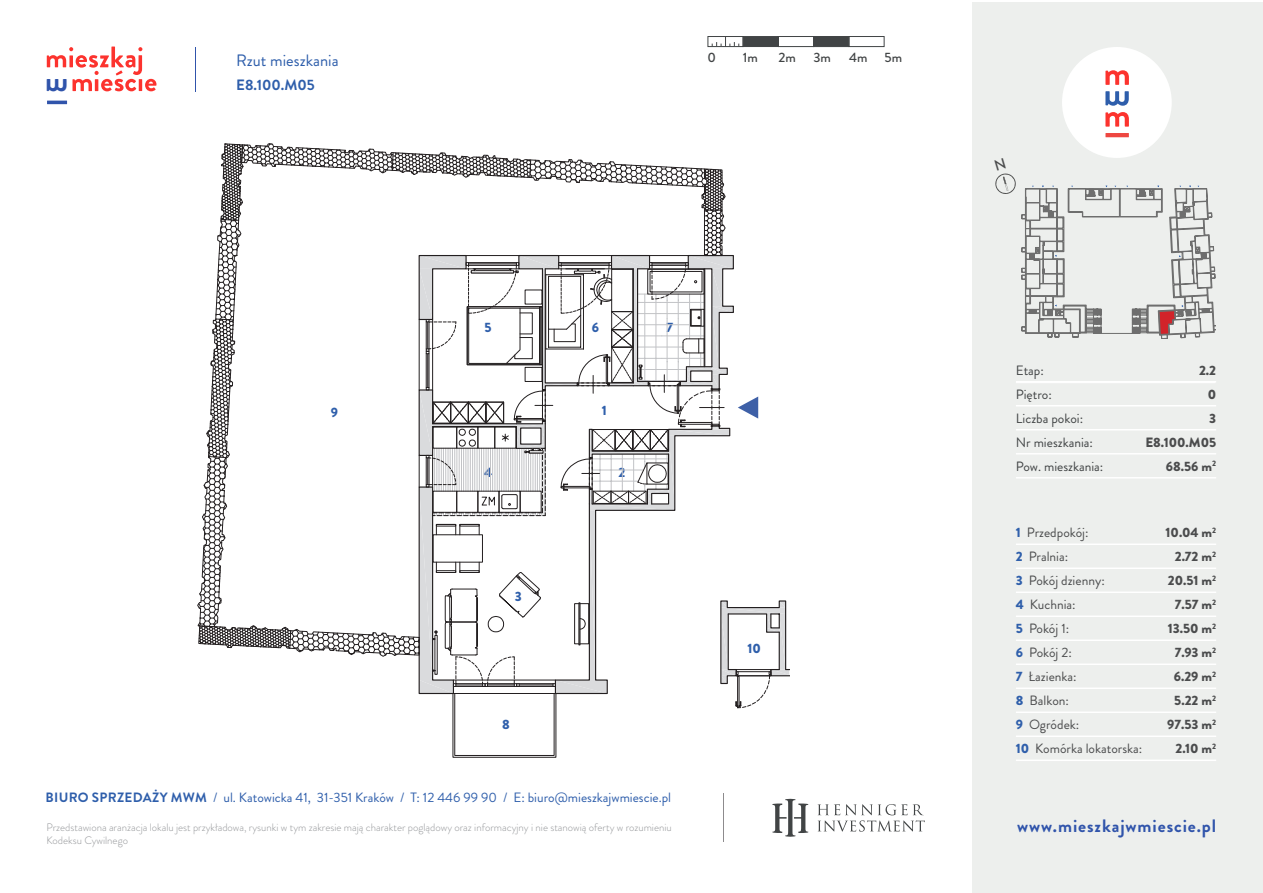
<style>
.page{position:relative;width:1263px;height:893px;background:#fff}
.page>*{position:absolute;margin:0;border:0;box-sizing:border-box;transform-origin:0 0}
.t1{font:700 18px "Brandon Grotesque";letter-spacing:.05em;color:#3054ab}
.t2{font:16.5px "Brandon Grotesque";color:#2e5eab}
.t3{font:700 15px "Brandon Grotesque";color:#2e5eab}
.t4{font:13.5px "Brandon Grotesque";color:#4b4c4d}
.t5{font:900 13.5px "Brandon Grotesque";color:#4b4c4d}
.t6{font:13.5px "Brandon Grotesque";color:#2e5eab}
.t7{font:13.5px "Brandon Grotesque";color:#414445}
.t8{font:500 13.5px "Brandon Grotesque";color:#414445}
.t9{font:900 13.5px "Brandon Grotesque";color:#2f5fab}
.t10{font:300 10.8px "Brandon Grotesque";color:#939598}
.s1{font-weight:700}
.s2{font-weight:900;color:#2f5fab}
</style>
<div class="page">
<div style="left:972px;top:3px;width:291px;height:890px;background:#edefed"></div>
<div style="left:1062px;top:47px;width:110px;height:111px;background:#fff;border-radius:50%"></div>
<svg style="left:1105px;top:112px;width:24px;height:15px"></svg>
<svg style="left:1105px;top:70px;width:24px;height:15px"></svg>
<svg style="left:1105px;top:91px;width:24px;height:15px"></svg>
<hr style="left:1105px;top:133px;width:24px;height:4px;background:#ee4741">
<hr style="left:1016px;top:381px;width:200px;height:1px;background:#fff">
<hr style="left:1016px;top:405px;width:200px;height:1px;background:#fff">
<hr style="left:1016px;top:429px;width:200px;height:1px;background:#fff">
<hr style="left:1016px;top:453px;width:200px;height:1px;background:#fff">
<hr style="left:1016px;top:477px;width:200px;height:1px;background:#fff">
<hr style="left:1016px;top:543px;width:200px;height:2px;background:#fff">
<hr style="left:1016px;top:567px;width:200px;height:2px;background:#fff">
<hr style="left:1016px;top:591px;width:200px;height:2px;background:#fff">
<hr style="left:1016px;top:615px;width:200px;height:2px;background:#fff">
<hr style="left:1016px;top:639px;width:200px;height:2px;background:#fff">
<hr style="left:1016px;top:663px;width:200px;height:2px;background:#fff">
<hr style="left:1016px;top:687px;width:200px;height:2px;background:#fff">
<hr style="left:1016px;top:711px;width:200px;height:2px;background:#fff">
<hr style="left:1016px;top:735px;width:200px;height:2px;background:#fff">
<hr style="left:1016px;top:759px;width:200px;height:2px;background:#fff">
<hr style="left:1016px;top:382px;width:199px;height:1px;background:#fff">
<svg style="left:772px;top:799px;width:36px;height:38px"></svg>
<svg style="left:817px;top:804px;width:108px;height:28px"></svg>
<hr style="left:723px;top:794px;width:1px;height:48px;background:#8d8b8d">
<hr style="left:47px;top:101px;width:20px;height:3px;background:#3054ab">
<hr style="left:195px;top:47px;width:1px;height:44px;background:#3054ab">
<div style="left:707px;top:36px;width:36px;height:11px;border:1px solid #414445"></div>
<div style="left:778px;top:36px;width:36px;height:11px;border:1px solid #414445"></div>
<div style="left:743px;top:36px;width:36px;height:11px;background:#414445"></div>
<div style="left:813px;top:36px;width:36px;height:11px;background:#414445"></div>
<div style="left:849px;top:36px;width:35px;height:11px;border:1px solid #414445"></div>
<svg style="left:712px;top:37px;width:27px;height:10px"></svg>
<svg style="left:1022px;top:186px;width:193px;height:153px"></svg>
<svg style="left:197px;top:144px;width:592px;height:613px"></svg>
<svg style="left:47px;top:47px;width:109px;height:45px"></svg>
<svg style="left:995px;top:173px;width:21px;height:21px"></svg>
<p class="t2" style="left:236px;top:49px;width:104px">Rzut mieszkania</p>
<p class="t3" style="left:236px;top:74px;width:80px">E8.100.M05</p>
<p class="t8" style="left:707px;top:48px;width:10px">0</p>
<p class="t8" style="left:743px;top:48px;width:17px">1m</p>
<p class="t8" style="left:779px;top:48px;width:19px">2m</p>
<p class="t8" style="left:813px;top:48px;width:19px">3m</p>
<p class="t8" style="left:849px;top:48px;width:20px">4m</p>
<p class="t8" style="left:884px;top:48px;width:19px">5m</p>
<p class="t9" style="left:331px;top:403px;width:9px">9</p>
<p class="t9" style="left:485px;top:318px;width:9px">5</p>
<p class="t9" style="left:592px;top:318px;width:9px">6</p>
<p class="t9" style="left:666px;top:318px;width:8px">7</p>
<p class="t9" style="left:484px;top:462px;width:10px">4</p>
<p class="t9" style="left:515px;top:586px;width:8px">3</p>
<p class="t9" style="left:502px;top:715px;width:9px">8</p>
<p class="t9" style="left:602px;top:400px;width:7px">1</p>
<p class="t9" style="left:618px;top:462px;width:8px">2</p>
<p class="t6" style="left:46px;top:788px;width:627px"><span class="s1">BIURO SPRZEDAŻY MWM</span> / ul. Katowicka 41, 31-351 Kraków / T: 12 446 99 90 / E: biuro@mieszkajwmiescie.pl</p>
<p class="t9" style="left:747px;top:639px;width:15px">10</p>
<p class="t7" style="left:1016px;top:361px;width:29px">Etap:</p>
<p class="t5" style="left:1199px;top:360px;width:19px">2.2</p>
<p class="t7" style="left:1016px;top:385px;width:37px">Piętro:</p>
<p class="t5" style="left:1208px;top:384px;width:10px">0</p>
<p class="t7" style="left:1016px;top:409px;width:69px">Liczba pokoi:</p>
<p class="t5" style="left:1209px;top:408px;width:8px">3</p>
<p class="t7" style="left:1016px;top:433px;width:79px">Nr mieszkania:</p>
<p class="t5" style="left:1145px;top:432px;width:72px">E8.100.M05</p>
<p class="t7" style="left:1016px;top:457px;width:89px">Pow. mieszkania:</p>
<p class="t5" style="left:1166px;top:456px;width:52px">68.56 m<sup>2</sup></p>
<p class="t4" style="left:1016px;top:523px;width:74px"><span class="s2">1</span> Przedpokój:</p>
<p class="t5" style="left:1165px;top:523px;width:52px">10.04 m<sup>2</sup></p>
<p class="t4" style="left:1016px;top:547px;width:54px"><span class="s2">2</span> Pralnia:</p>
<p class="t5" style="left:1175px;top:547px;width:43px">2.72 m<sup>2</sup></p>
<p class="t4" style="left:1016px;top:571px;width:90px"><span class="s2">3</span> Pokój dzienny:</p>
<p class="t5" style="left:1168px;top:571px;width:50px">20.51 m<sup>2</sup></p>
<p class="t4" style="left:1016px;top:595px;width:61px"><span class="s2">4</span> Kuchnia:</p>
<p class="t5" style="left:1175px;top:595px;width:43px">7.57 m<sup>2</sup></p>
<p class="t4" style="left:1016px;top:619px;width:55px"><span class="s2">5</span> Pokój 1:</p>
<p class="t5" style="left:1168px;top:619px;width:50px">13.50 m<sup>2</sup></p>
<p class="t4" style="left:1016px;top:643px;width:58px"><span class="s2">6</span> Pokój 2:</p>
<p class="t5" style="left:1175px;top:643px;width:43px">7.93 m<sup>2</sup></p>
<p class="t4" style="left:1016px;top:667px;width:62px"><span class="s2">7</span> Łazienka:</p>
<p class="t5" style="left:1174px;top:667px;width:44px">6.29 m<sup>2</sup></p>
<p class="t4" style="left:1016px;top:691px;width:55px"><span class="s2">8</span> Balkon:</p>
<p class="t5" style="left:1174px;top:691px;width:43px">5.22 m<sup>2</sup></p>
<p class="t4" style="left:1016px;top:715px;width:65px"><span class="s2">9</span> Ogródek:</p>
<p class="t5" style="left:1167px;top:715px;width:50px">97.53 m<sup>2</sup></p>
<p class="t4" style="left:1016px;top:739px;width:128px"><span class="s2">10</span> Komórka lokatorska:</p>
<p class="t5" style="left:1175px;top:739px;width:42px">2.10 m<sup>2</sup></p>
<p class="t10" style="left:47px;top:819px;width:627px">Przedstawiona aranżacja lokalu jest przykładowa, rysunki w tym zakresie mają charakter poglądowy oraz informacyjny i nie stanowią oferty w rozumieniu</p>
<p class="t1" style="left:1017px;top:813px;width:201px">www.mieszkajwmiescie.pl</p>
<p class="t10" style="left:47px;top:832px;width:83px">Kodeksu Cywilnego</p>
</div>
